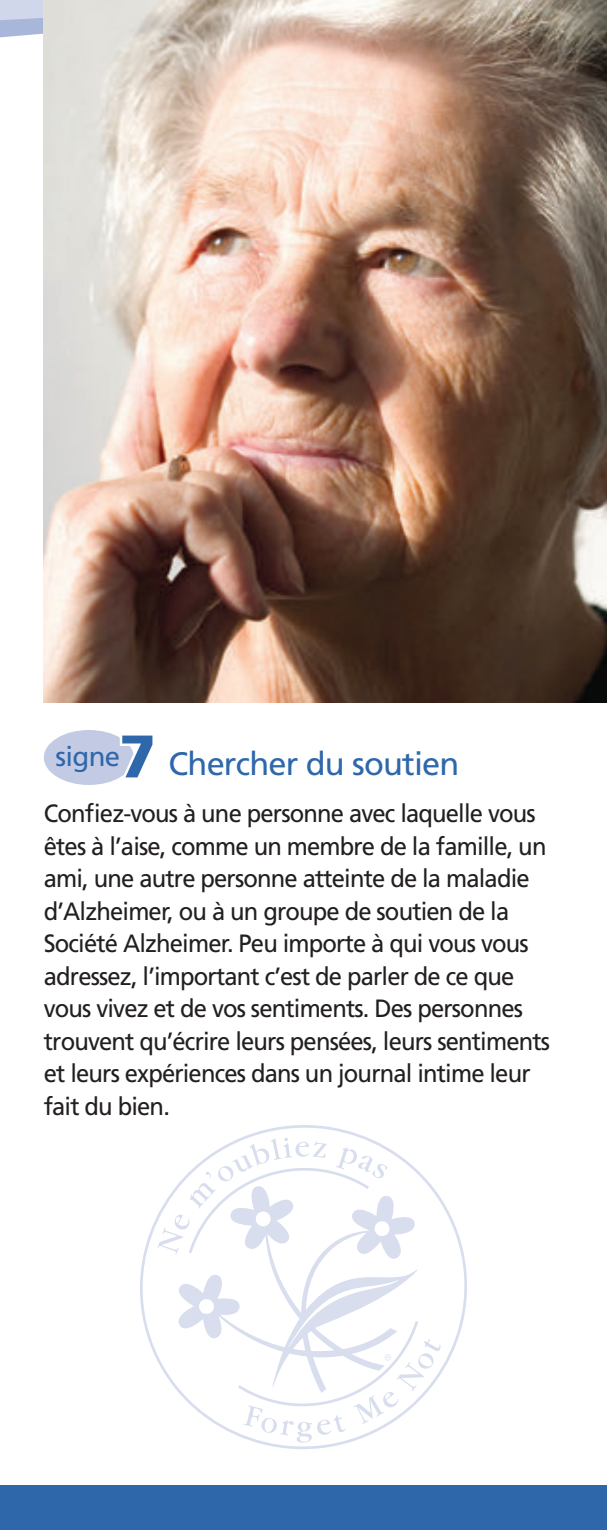
<style>
.page{position:relative;width:607px;height:1530px;background:#fff}
.page>*{position:absolute;margin:0;border:0;box-sizing:border-box;transform-origin:0 0}
.Sub-heading{font:900 60px "Frutiger";color:#2e68aa}
.Sub-heading-2{font:32.5px "Frutiger";letter-spacing:-.025em;color:#2e68aa}
.Sub-heading-3{font:27.5px "Frutiger";letter-spacing:-.025em;color:#2e68aa}
.body_copy{font:25px/32.5px "Frutiger";letter-spacing:-.035em;color:#231f20;scale:.95 1}
</style>
<div class="page">
<svg style="left:0;top:0;width:44px;height:468px"></svg>
<div style="left:0;top:1485px;width:606px;height:45px;background:#2e68aa"></div>
<div style="left:44px;top:730px;width:90px;height:55px;background:#c3cbe4;border-radius:50%"></div>
<svg style="left:117px;top:736px;width:17px;height:43px"></svg>
<img style="left:44px;top:0;width:562px;height:702px">
<svg style="left:140px;top:1125px;width:327px;height:324px"></svg>
<svg style="left:157px;top:1138px;width:230px;height:117px"></svg>
<svg style="left:238px;top:1321px;width:203px;height:122px"></svg>
<p class="Sub-heading-3" style="left:56px;top:740px;width:66px">signe</p>
<p class="Sub-heading" style="left:119px;top:720px;width:38px">7</p>
<p class="Sub-heading-2" style="left:168px;top:745px;width:292px">Chercher du soutien</p>
<p class="body_copy" style="left:44px;top:797px;width:534px">Confiez-vous à une personne avec laquelle vous êtes à l’aise, comme un membre de la famille, un ami, une autre personne atteinte de la maladie d’Alzheimer, ou à un groupe de soutien de la Société Alzheimer. Peu importe à qui vous vous adressez, l’important c’est de parler de ce que vous vivez et de vos sentiments. Des personnes trouvent qu’écrire leurs pensées, leurs sentiments et leurs expériences dans un journal intime leur fait du bien.</p>
</div>
